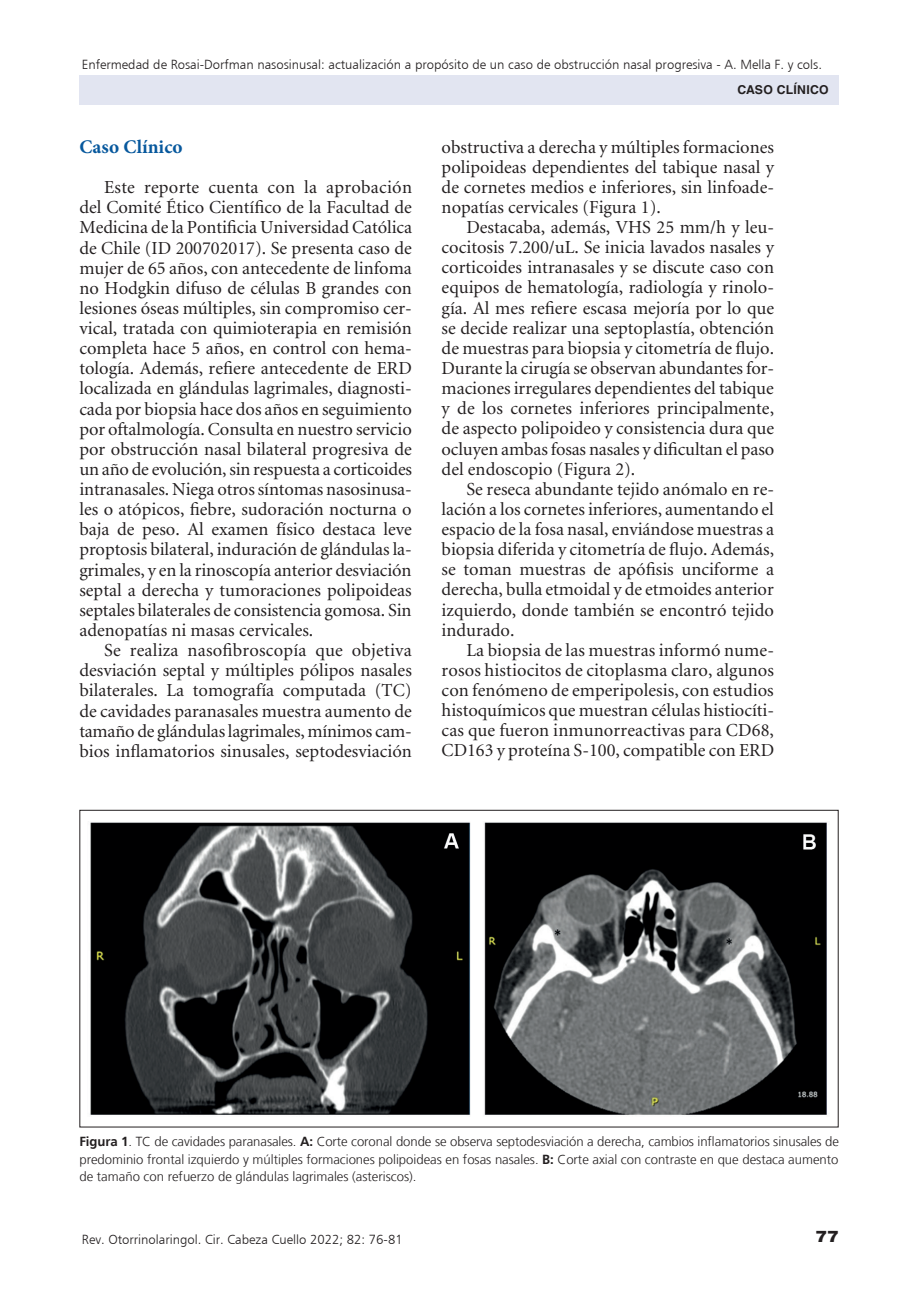
<style>
.page{position:relative;width:918px;height:1315px;background:#fff}
.page>*{position:absolute;margin:0;border:0;box-sizing:border-box;transform-origin:0 0}
.t1{font:700 19.25px "Minion Pro";letter-spacing:.005em;color:#07589d}
.t2{font:18.38px/20.1px "Minion";color:#231f20;text-align:justify}
.t3{font:900 15.75px "Helvetica LT Std";color:#231f20;scale:1.1 1}
.t4{font:300 13.12px/17.5px "Frutiger LT";color:#231f20;text-align:justify}
.t5{font:13.12px "Humanist 777 BT Light B";color:#231f20}
.t6{font:700 12.25px "Helvetica LT Std";color:#231f20}
.s1{font-weight:700}
</style>
<div class="page">
<div style="left:79px;top:75px;width:759px;height:30px;background:#e2e5f1"></div>
<img style="left:90px;top:822px;width:737px;height:293px">
<p class="t5" style="left:82px;top:56px;width:741px">Enfermedad de Rosai-Dorfman nasosinusal: actualización a propósito de un caso de obstrucción nasal progresiva - A. Mella F. y cols.</p>
<p class="t1" style="left:79px;top:133px;width:105px">Caso Clínico</p>
<p class="t2" style="left:79px;top:178px;width:334px;text-indent:25px">Este reporte cuenta con la aprobación del Comité Ético Científico de la Facultad de Medicina de la Pontificia Universidad Católica de Chile (ID 200702017). Se presenta caso de mujer de 65 años, con antecedente de linfoma no Hodgkin difuso de células B grandes con lesiones óseas múltiples, sin compromiso cer&shy;vical, tratada con quimioterapia en remisión completa hace 5 años, en control con hema&shy;tología. Además, refiere antecedente de ERD localizada en glándulas lagrimales, diagnosti&shy;cada por biopsia hace dos años en seguimiento por oftalmología. Consulta en nuestro servicio por obstrucción nasal bilateral progresiva de un año de evolución, sin respuesta a corticoides intranasales. Niega otros síntomas nasosinusa&shy;les o atópicos, fiebre, sudoración nocturna o baja de peso. Al examen físico destaca leve proptosis bilateral, induración de glándulas la&shy;grimales, y en la rinoscopía anterior desviación septal a derecha y tumoraciones polipoideas septales bilaterales de consistencia gomosa. Sin adenopatías ni masas cervicales.</p>
<p class="t2" style="left:79px;top:641px;width:334px;text-indent:25px">Se realiza nasofibroscopía que objetiva desviación septal y múltiples pólipos nasales bilaterales. La tomografía computada (TC) de cavidades paranasales muestra aumento de tamaño de glándulas lagrimales, mínimos cam&shy;bios inflamatorios sinusales, septodesviación</p>
<p class="t6" style="left:737px;top:82px;width:19px">Caso</p>
<p class="t6" style="left:777px;top:82px;width:17px">Clínico</p>
<p class="t2" style="left:441px;top:137px;width:334px">obstructiva a derecha y múltiples formaciones polipoideas dependientes del tabique nasal y de cornetes medios e inferiores, sin linfoade&shy;nopatías cervicales (Figura 1).</p>
<p class="t2" style="left:441px;top:218px;width:334px;text-indent:25px">Destacaba, además, VHS 25 mm/h y leu&shy;cocitosis 7.200/uL. Se inicia lavados nasales y corticoides intranasales y se discute caso con equipos de hematología, radiología y rinolo&shy;gía. Al mes refiere escasa mejoría por lo que se decide realizar una septoplastía, obtención de muestras para biopsia y citometría de flujo.<br>Durante la cirugía se observan abundantes for&shy;maciones irregulares dependientes del tabique y de los cornetes inferiores principalmente, de aspecto polipoideo y consistencia dura que ocluyen ambas fosas nasales y dificultan el paso del endoscopio (Figura 2).</p>
<p class="t2" style="left:441px;top:479px;width:334px;text-indent:25px">Se reseca abundante tejido anómalo en re&shy;lación a los cornetes inferiores, aumentando el espacio de la fosa nasal, enviándose muestras a biopsia diferida y citometría de flujo. Además, se toman muestras de apófisis unciforme a derecha, bulla etmoidal y de etmoides anterior izquierdo, donde también se encontró tejido indurado.</p>
<p class="t2" style="left:441px;top:640px;width:334px;text-indent:25px">La biopsia de las muestras informó nume&shy;rosos histiocitos de citoplasma claro, algunos con fenómeno de emperipolesis, con estudios histoquímicos que muestran células histiocíti&shy;cas que fueron inmunorreactivas para CD68, CD163 y proteína S-100, compatible con ERD</p>
<p class="t4" style="left:79px;top:1133px;width:761px"><span class="s1">Figura 1</span>. TC de cavidades paranasales. <span class="s1">A:</span> Corte coronal donde se observa septodesviación a derecha, cambios inflamatorios sinusales de predominio frontal izquierdo y múltiples formaciones polipoideas en fosas nasales. <span class="s1">B:</span> Corte axial con contraste en que destaca aumento de tamaño con refuerzo de glándulas lagrimales (asteriscos).</p>
<p class="t5" style="left:82px;top:1231px;width:322px">Rev. Otorrinolaringol. Cir. Cabeza Cuello 2022; 82: 76-81</p>
<p class="t3" style="left:815px;top:1226px;width:23px">77</p>
</div>
